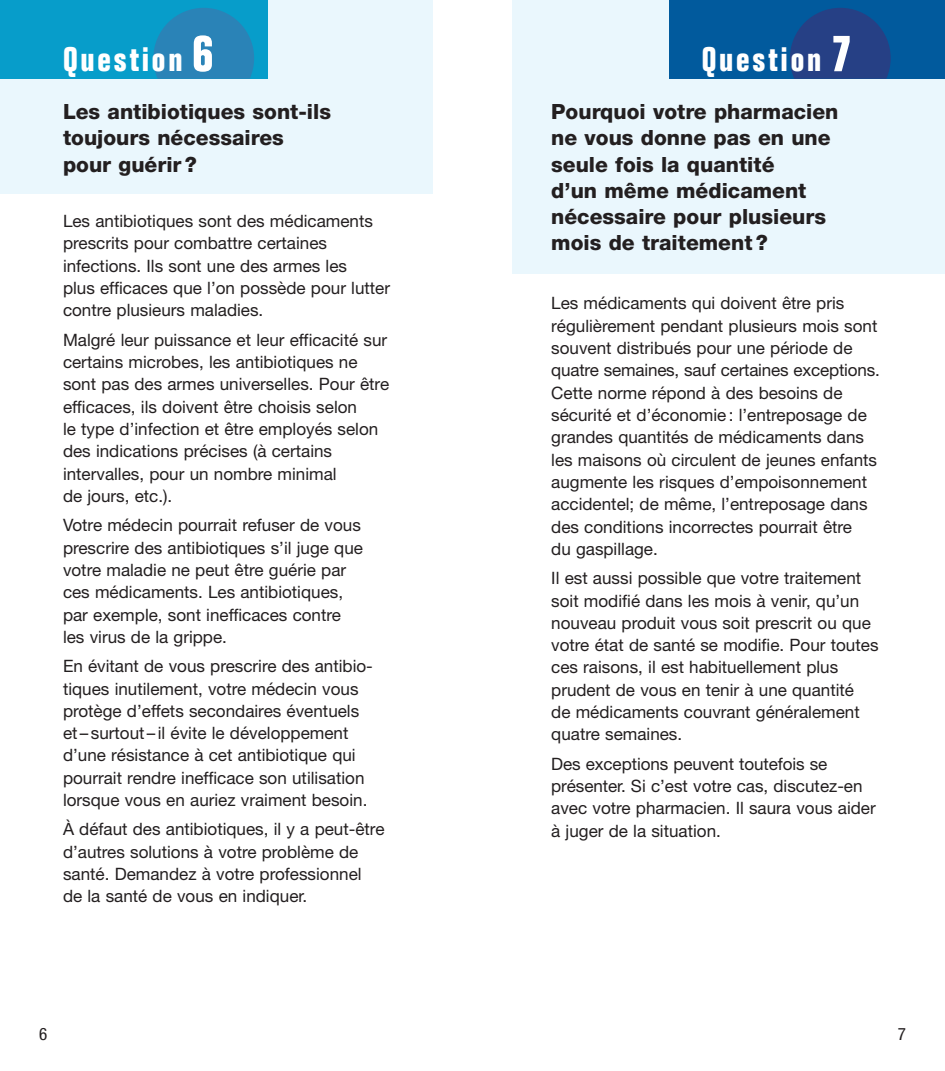
<style>
.page{position:relative;width:945px;height:1071px;background:#fff}
.page>*{position:absolute;margin:0;border:0;box-sizing:border-box;transform-origin:0 0}
.t1{font:700 condensed 33.25px "Folio";letter-spacing:.085em;color:#fff}
.t2{font:800 21px/26.2px "Helvetica Neue";color:#231f20}
.t3{font:17.15px/22.2px "Helvetica Neue";color:#231f20}
.t4{font:condensed 17.15px "Helvetica Neue";color:#231f20}
.s1{font-size:50.75px}
</style>
<div class="page">
<div style="left:512px;top:0;width:433px;height:273px;background:#eaf7fd"></div>
<div style="left:669px;top:0;width:276px;height:79px;background:#015a9d"></div>
<svg style="left:790px;top:8px;width:101px;height:71px"></svg>
<div style="left:0;top:0;width:433px;height:194px;background:#eaf7fd"></div>
<div style="left:0;top:0;width:268px;height:79px;background:#079dca"></div>
<svg style="left:153px;top:8px;width:101px;height:71px"></svg>
<h1 class="t1" style="left:63px;top:48px;width:152px">Question <span class="s1">6</span></h1>
<h1 class="t1" style="left:702px;top:48px;width:152px">Question <span class="s1">7</span></h1>
<p class="t2" style="left:63px;top:100px;width:270px">Les antibiotiques sont-ils toujours nécessaires pour guérir ?</p>
<p class="t2" style="left:551px;top:100px;width:289px">Pourquoi votre pharmacien ne vous donne pas en une seule fois la quantité<br>d’un même médicament nécessaire pour plusieurs mois de traitement ?</p>
<p class="t3" style="left:63px;top:212px;width:329px">Les antibiotiques sont des médicaments prescrits pour combattre certaines infections. Ils sont une des armes les<br>plus efficaces que l’on possède pour lutter contre plusieurs maladies.</p>
<p class="t3" style="left:63px;top:330px;width:328px">Malgré leur puissance et leur efficacité sur certains microbes, les antibiotiques ne sont pas des armes universelles. Pour être efficaces, ils doivent être choisis selon<br>le type d’infection et être employés selon des indications précises (à certains intervalles, pour un nombre minimal<br>de jours, etc.).</p>
<p class="t3" style="left:63px;top:516px;width:302px">Votre médecin pourrait refuser de vous prescrire des antibiotiques s’il juge que votre maladie ne peut être guérie par ces médicaments. Les antibiotiques, par exemple, sont inefficaces contre les virus de la grippe.</p>
<p class="t3" style="left:63px;top:657px;width:311px">En évitant de vous prescrire des antibio&shy;tiques inutilement, votre médecin vous protège d’effets secondaires éventuels et – surtout – il évite le développement d’une résistance à cet antibiotique qui pourrait rendre inefficace son utilisation lorsque vous en auriez vraiment besoin.</p>
<p class="t3" style="left:63px;top:820px;width:323px">À défaut des antibiotiques, il y a peut-être d’autres solutions à votre problème de santé. Demandez à votre professionnel de la santé de vous en indiquer.</p>
<p class="t3" style="left:551px;top:294px;width:330px">Les médicaments qui doivent être pris régulièrement pendant plusieurs mois sont souvent distribués pour une période de quatre semaines, sauf certaines exceptions.<br>Cette norme répond à des besoins de sécurité et d’économie : l’entreposage de grandes quantités de médicaments dans les maisons où circulent de jeunes enfants augmente les risques d’empoisonnement accidentel; de même, l’entreposage dans des conditions incorrectes pourrait être<br>du gaspillage.</p>
<p class="t3" style="left:551px;top:569px;width:329px">Il est aussi possible que votre traitement soit modifié dans les mois à venir, qu’un nouveau produit vous soit prescrit ou que votre état de santé se modifie. Pour toutes ces raisons, il est habituellement plus prudent de vous en tenir à une quantité<br>de médicaments couvrant généralement quatre semaines.</p>
<p class="t3" style="left:551px;top:754px;width:326px">Des exceptions peuvent toutefois se présenter. Si c’est votre cas, discutez-en avec votre pharmacien. Il saura vous aider à juger de la situation.</p>
<p class="t4" style="left:39px;top:1028px;width:10px">6</p>
<p class="t4" style="left:898px;top:1028px;width:10px">7</p>
</div>
